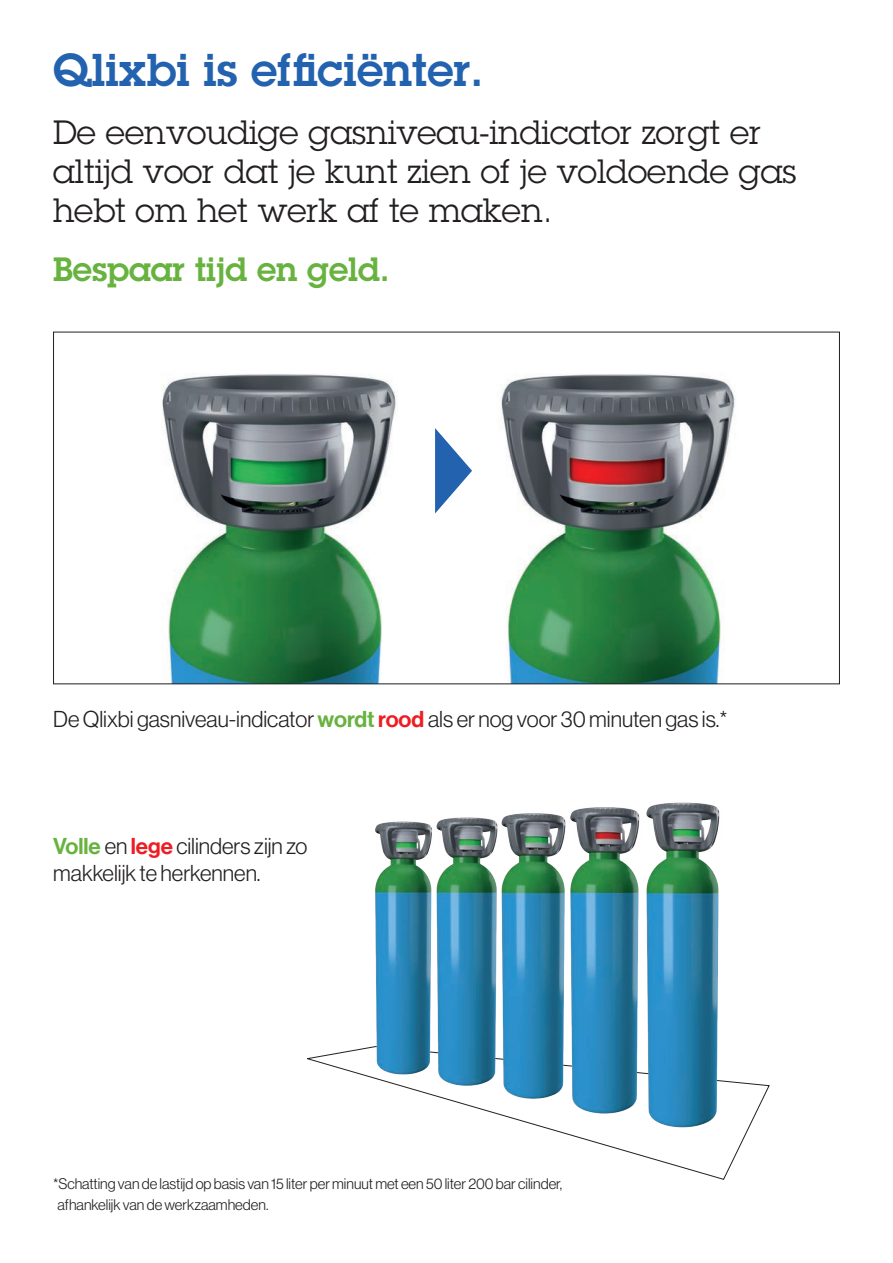
<style>
.page{position:relative;width:893px;height:1263px;background:#fff}
.page>*{position:absolute;margin:0;border:0;box-sizing:border-box;transform-origin:0 0}
.t1{font:600 45px "Lubalin Graph Std";color:#2362af}
.t2{font:33px/39px "Lubalin Graph Std";color:#231f20}
.t3{font:600 33px "Lubalin Graph Std";color:#68b23f}
.t4{font:22.5px/27px "N Haas Grotesk DS Std 45 Lt";color:#231f20}
.t5{font:15px/21px "N Haas Grotesk DS Std 45 Lt";color:#231f20}
.s1{font-family:"N Haas Grotesk DS Std 65 Md";color:#68b23f}
.s2{font-family:"N Haas Grotesk DS Std 65 Md";color:#ee1d23}
</style>
<div class="page">
<img style="left:501px;top:374px;width:235px;height:308px">
<img style="left:162px;top:374px;width:235px;height:308px">
<svg style="left:435px;top:428px;width:37px;height:85px"></svg>
<svg style="left:307px;top:1046px;width:463px;height:134px"></svg>
<img style="left:434px;top:817px;width:65px;height:283px">
<img style="left:374px;top:821px;width:60px;height:256px">
<img style="left:499px;top:813px;width:68px;height:296px">
<img style="left:645px;top:802px;width:79px;height:333px">
<img style="left:568px;top:807px;width:75px;height:306px">
<h1 class="t1" style="left:53px;top:40px;width:432px">Qlixbi is efficiënter.</h1>
<h2 class="t2" style="left:53px;top:112px;width:745px">De eenvoudige gasniveau-indicator zorgt er altijd voor dat je kunt zien of je voldoende gas hebt om het werk af te maken.</h2>
<h2 class="t3" style="left:53px;top:247px;width:338px">Bespaar tijd en geld.</h2>
<p class="t4" style="left:53px;top:706px;width:676px">De Qlixbi gasniveau-indicator <span class="s1">wordt</span><span class="s2">rood</span> als er nog voor 30 minuten gas is.*</p>
<p class="t4" style="left:53px;top:832px;width:256px"><span class="s1">Volle</span> en <span class="s2">lege</span> cilinders zijn zo makkelijk te herkennen.</p>
<p class="t5" style="left:58px;top:1173px;width:506px;text-indent:-4px">*Schatting van de lastijd op basis van 15 liter per minuut met een 50 liter 200 bar cilinder, afhankelijk van de werkzaamheden.</p>
</div>
